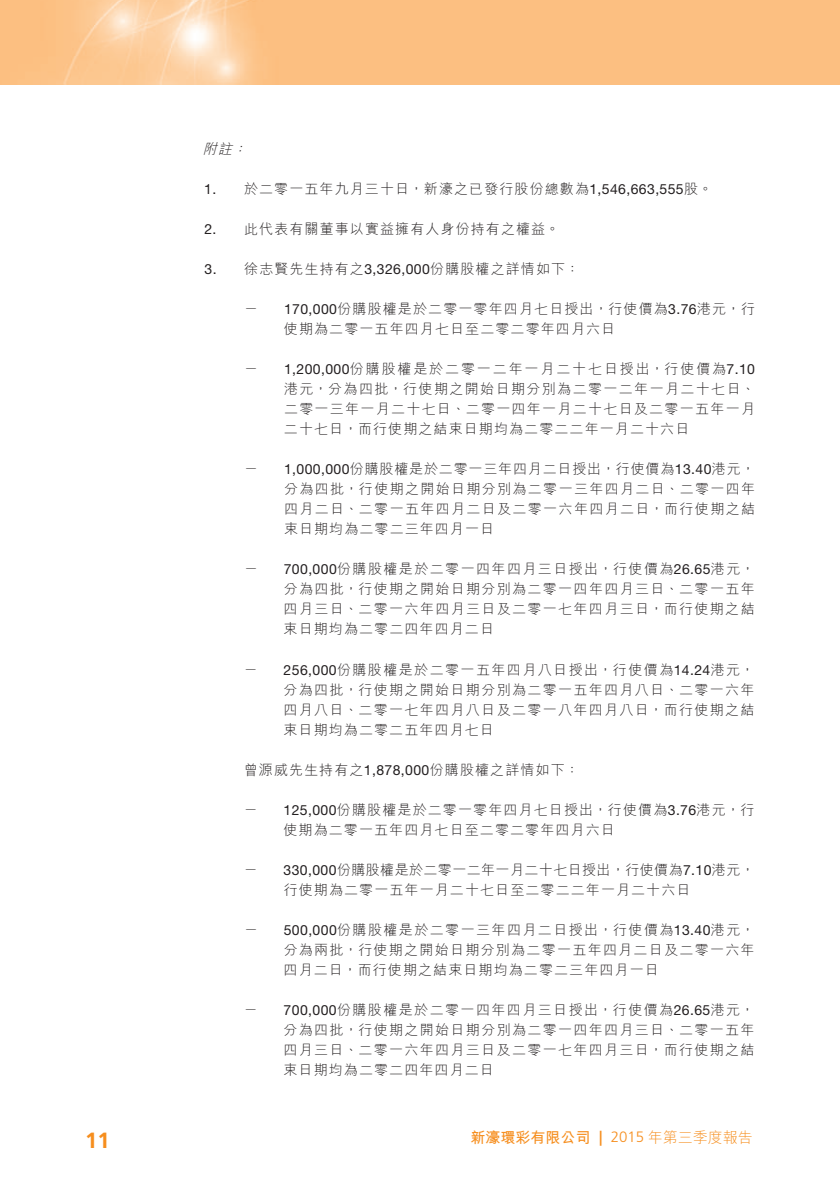
<style>
.page{position:relative;width:840px;height:1191px;background:#fff}
.page>*{position:absolute;margin:0;border:0;box-sizing:border-box;transform-origin:0 0}
.t1{font:700 22px "Frutiger LT Std";color:#f68e1e}
.t2{font:300 15px "M Hei HK";color:#f68e1e}
.t3{font:700 15px "M Hei HK";color:#f68e1e}
.t4{font:700 15px "Frutiger LT Std";color:#f68e1e}
.t5{font:300 14px/20px "M Hei HK";letter-spacing:.08em;color:#231f20;text-align:justify}
.t6{font:300 14px "M Hei HK";letter-spacing:.1em;color:#231f20}
.t7{font:300 14px "M Hei HK";letter-spacing:.06em;color:#231f20}
.t8{font:300 14px "M Hei HK";letter-spacing:.03em;color:#231f20}
.t9{font:300 14px "M Hei HK";letter-spacing:.135em;color:#231f20}
.t10{font:14px "Helvetica Neue LT Std";color:#231f20}
.t11{font:italic 300 14px "M Hei HK";color:#231f20}
.s1{font-family:"Helvetica Neue LT Std";font-weight:400}
.s2{font-family:"Frutiger LT Std"}
</style>
<div class="page">
<img style="left:0;top:0;width:839px;height:85px">
<img style="left:839px;top:0;width:1px;height:85px">
<h1 class="t1" style="left:85px;top:1127px;width:26px">11</h1>
<p class="t11" style="left:203px;top:139px;width:36px">附註</p>
<p class="t11" style="left:232px;top:139px;width:20px">：</p>
<p class="t10" style="left:204px;top:181px;width:14px">1.</p>
<p class="t5" style="left:244px;top:179px;width:470px">於二零一五年九月三十日，新濠之已發行股份總數為<span class="s1">1,546,663,555</span>股。</p>
<p class="t10" style="left:204px;top:221px;width:14px">2.</p>
<p class="t5" style="left:244px;top:219px;width:317px">此代表有關董事以實益擁有人身份持有之權益。</p>
<p class="t10" style="left:204px;top:261px;width:14px">3.</p>
<p class="t5" style="left:244px;top:259px;width:336px">徐志賢先生持有之<span class="s1">3,326,000</span>份購股權之詳情如下：</p>
<p class="t5" style="left:244px;top:299px;width:15px">－</p>
<p class="t5" style="left:284px;top:299px;width:472px"><span class="s1">170,000</span>份購股權是於二零一零年四月七日授出，行使價為<span class="s1">3.76</span>港元，行</p>
<p class="t5" style="left:244px;top:359px;width:15px">－</p>
<p class="t5" style="left:284px;top:319px;width:332px">使期為二零一五年四月七日至二零二零年四月六日</p>
<p class="t9" style="left:284px;top:359px;width:472px"><span class="s1">1,200,000</span>份購股權是於二零一二年一月二十七日授出，行使價為<span class="s1">7.10</span></p>
<p class="t5" style="left:244px;top:459px;width:15px">－</p>
<p class="t5" style="left:284px;top:379px;width:472px">港元，分為四批，行使期之開始日期分別為二零一二年一月二十七日、二零一三年一月二十七日、二零一四年一月二十七日及二零一五年一月二十七日，而行使期之結束日期均為二零二二年一月二十六日</p>
<p class="t7" style="left:284px;top:459px;width:472px"><span class="s1">1,000,000</span>份購股權是於二零一三年四月二日授出，行使價為<span class="s1">13.40</span>港元，</p>
<p class="t5" style="left:244px;top:559px;width:15px">－</p>
<p class="t5" style="left:284px;top:479px;width:472px">分為四批，行使期之開始日期分別為二零一三年四月二日、二零一四年四月二日、二零一五年四月二日及二零一六年四月二日，而行使期之結束日期均為二零二三年四月一日</p>
<p class="t6" style="left:283px;top:559px;width:472px"><span class="s1">700,000</span>份購股權是於二零一四年四月三日授出，行使價為<span class="s1">26.65</span>港元，</p>
<p class="t5" style="left:244px;top:659px;width:15px">－</p>
<p class="t5" style="left:283px;top:579px;width:472px">分為四批，行使期之開始日期分別為二零一四年四月三日、二零一五年四月三日、二零一六年四月三日及二零一七年四月三日，而行使期之結束日期均為二零二四年四月二日</p>
<p class="t6" style="left:283px;top:659px;width:472px"><span class="s1">256,000</span>份購股權是於二零一五年四月八日授出，行使價為<span class="s1">14.24</span>港元，</p>
<p class="t5" style="left:283px;top:679px;width:472px">分為四批，行使期之開始日期分別為二零一五年四月八日、二零一六年四月八日、二零一七年四月八日及二零一八年四月八日，而行使期之結束日期均為二零二五年四月七日</p>
<p class="t5" style="left:244px;top:759px;width:336px">曾源威先生持有之<span class="s1">1,878,000</span>份購股權之詳情如下：</p>
<p class="t5" style="left:283px;top:799px;width:472px"><span class="s1">125,000</span>份購股權是於二零一零年四月七日授出，行使價為<span class="s1">3.76</span>港元，行</p>
<p class="t5" style="left:244px;top:799px;width:15px">－</p>
<p class="t5" style="left:244px;top:859px;width:15px">－</p>
<p class="t5" style="left:283px;top:819px;width:332px">使期為二零一五年四月七日至二零二零年四月六日</p>
<p class="t8" style="left:283px;top:859px;width:472px"><span class="s1">330,000</span>份購股權是於二零一二年一月二十七日授出，行使價為<span class="s1">7.10</span>港元，</p>
<p class="t5" style="left:244px;top:919px;width:15px">－</p>
<p class="t5" style="left:283px;top:879px;width:408px">行使期為二零一五年一月二十七日至二零二二年一月二十六日</p>
<p class="t6" style="left:283px;top:919px;width:472px"><span class="s1">500,000</span>份購股權是於二零一三年四月二日授出，行使價為<span class="s1">13.40</span>港元，</p>
<p class="t5" style="left:244px;top:999px;width:16px">－</p>
<p class="t5" style="left:283px;top:939px;width:472px">分為兩批，行使期之開始日期分別為二零一五年四月二日及二零一六年四月二日，而行使期之結束日期均為二零二三年四月一日</p>
<p class="t6" style="left:283px;top:999px;width:472px"><span class="s1">700,000</span>份購股權是於二零一四年四月三日授出，行使價為<span class="s1">26.65</span>港元，</p>
<p class="t5" style="left:283px;top:1019px;width:472px">分為四批，行使期之開始日期分別為二零一四年四月三日、二零一五年四月三日、二零一六年四月三日及二零一七年四月三日，而行使期之結束日期均為二零二四年四月二日</p>
<p class="t3" style="left:470px;top:1126px;width:122px">新濠環彩有限公司</p>
<p class="t4" style="left:598px;top:1127px;width:5px">|</p>
<p class="t2" style="left:610px;top:1126px;width:144px"><span class="s2">2015</span> 年第三季度報告</p>
</div>
